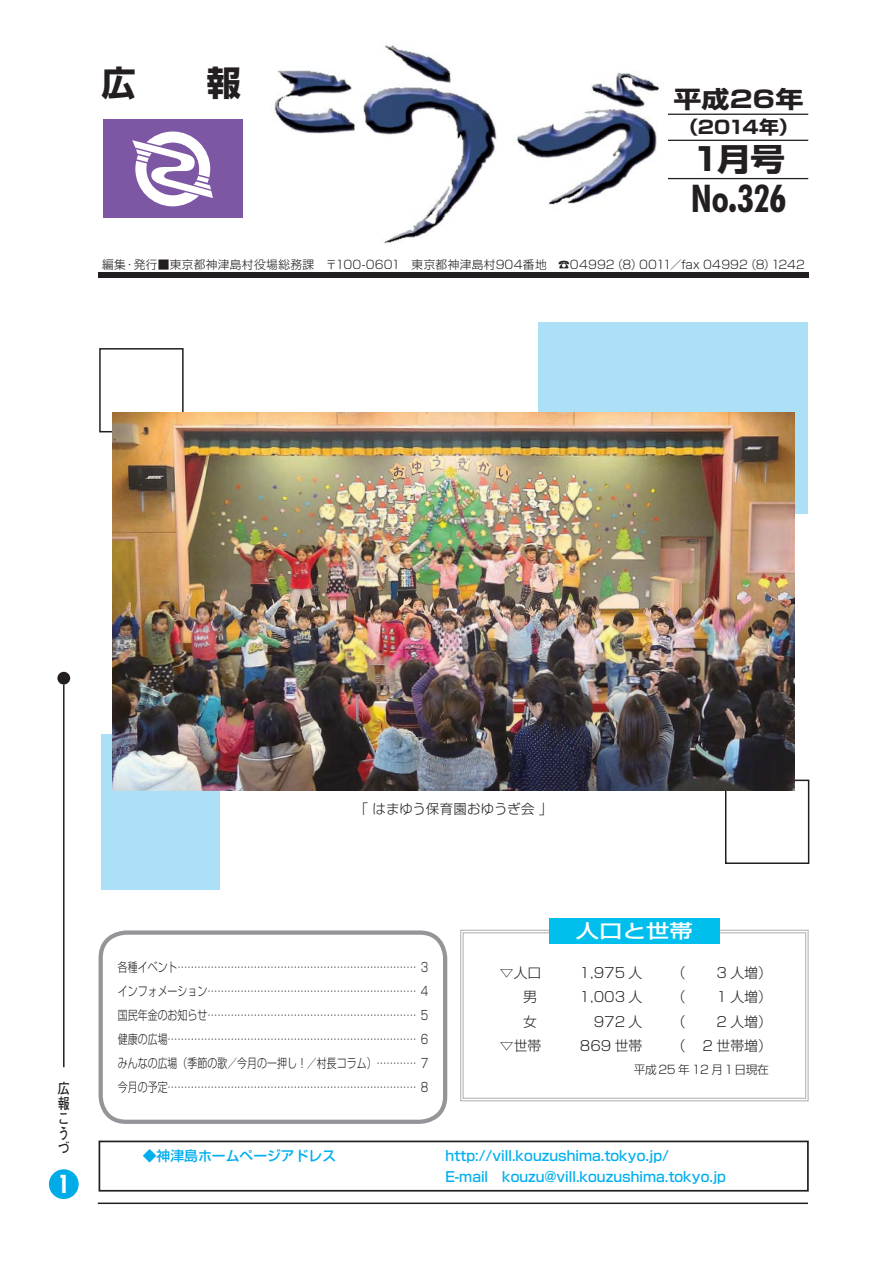
<style>
.page{position:relative;width:893px;height:1263px;background:#fff}
.page>*{position:absolute;margin:0;border:0;box-sizing:border-box;transform-origin:0 0}
.t1{font:700 condensed 38.25px "Futura BT";color:#231f20}
.t2{font:34.5px "Shin Go Pro Bold 90 msp RKSJ H";color:#231f20}
.t3{font:31.5px "Shin Go Pro Bold 90 msp RKSJ H";color:#231f20;scale:1.11 1}
.t4{font:700 condensed 25.5px "Futura BT";color:#fff}
.t5{font:23.4px "Shin Go Pro Bold 90 msp RKSJ H";color:#231f20;scale:1.2 1}
.t6{font:18.75px "Shin Go Pro Medium 90 msp RKSJ H";color:#fff;scale:1.25 1}
.t7{font:18px "Shin Go Pro Bold 90 msp RKSJ H";letter-spacing:-.045em;color:#231f20;scale:1.1 1}
.t8{font:14.85px/14.9px "Futo Go B101 Pro Bold 90 msp RKSJ H";color:#231f20;scale:.8 1}
.t9{font:13.8px/20.7px "Shin Go Pro Medium 90 msp RKSJ H";color:#00aeef}
.t10{font:13.8px "Shin Go Pro Light 90 msp RKSJ H";color:#231f20}
.t11{font:13.5px "Shin Go Pro Light 90 msp RKSJ H";color:#231f20}
.t12{font:12.75px/24px "Shin Go Pro Light 90 msp RKSJ H";color:#231f20;text-align:justify;scale:.78 1}
.t13{font:11.7px "Shin Go Pro Light 90 msp RKSJ H";letter-spacing:.025em;color:#231f20}
.t14{font:11.7px "Shin Go Pro Light 90 msp RKSJ H";letter-spacing:.11em;color:#231f20}
.s1{font-size:49.8px}
</style>
<div class="page">
<hr style="left:98px;top:1203px;width:710px;height:1px;background:#231f20">
<hr style="left:63px;top:685px;width:2px;height:382px;background:#231f20">
<div style="left:57px;top:672px;width:13px;height:13px;background:#231f20;border-radius:50%"></div>
<div style="left:49px;top:1169px;width:30px;height:30px;background:#00ace7;border-radius:50%"></div>
<svg style="left:99px;top:347px;width:711px;height:518px"></svg>
<div style="left:538px;top:322px;width:269px;height:192px;background:#ace0f7"></div>
<div style="left:101px;top:734px;width:118px;height:156px;background:#ace0f7"></div>
<img style="left:274px;top:45px;width:386px;height:199px">
<div style="left:103px;top:119px;width:140px;height:99px;background:#7d57a4"></div>
<svg style="left:132px;top:132px;width:81px;height:74px"></svg>
<hr style="left:668px;top:114px;width:140px;height:1px;background:#231f20">
<hr style="left:668px;top:140px;width:140px;height:1px;background:#231f20">
<hr style="left:668px;top:178px;width:140px;height:1px;background:#231f20">
<div style="left:99px;top:272px;width:710px;height:5px;background:#231f20"></div>
<div style="left:99px;top:930px;width:348px;height:194px;border:4px solid #939598;border-radius:26px"></div>
<svg style="left:460px;top:929px;width:349px;height:173px"></svg>
<div style="left:549px;top:918px;width:170px;height:26px;background:#00bfed"></div>
<div style="left:99px;top:1141px;width:710px;height:51px;border:2px solid #231f20"></div>
<svg style="left:361px;top:800px;width:185px;height:19px"></svg>
<img style="left:113px;top:412px;width:681px;height:379px">
<h2 class="t2" style="left:101px;top:70px;width:141px">広　　報</h2>
<h3 class="t5" style="left:673px;top:91px;width:110px">平成26年</h3>
<h3 class="t7" style="left:679px;top:120px;width:110px">（2014年）</h3>
<h3 class="t3" style="left:692px;top:148px;width:86px">1月号</h3>
<h1 class="t1" style="left:691px;top:175px;width:97px">No<span class="s1">.</span>326</h1>
<p class="t13" style="left:102px;top:260px;width:704px">編集・発行■東京都神津島村役場総務課　〒100-0601　東京都神津島村904番地　☎04992（8）0011／fax 04992（8）1242</p>
<p class="t8" style="left:58px;top:1083px;width:16px">広報こうづ</p>
<h3 class="t4" style="left:58px;top:1169px;width:13px">1</h3>
<p class="t11" style="left:354px;top:804px;width:200px">「 はまゆう保育園おゆうぎ会 」</p>
<h3 class="t6" style="left:576px;top:924px;width:95px">人口と世帯</h3>
<p class="t12" style="left:118px;top:957px;width:399px">各種イベント……………………………………………………………… 3インフォメーション……………………………………………………… 4国民年金のお知らせ……………………………………………………… 5健康の広場………………………………………………………………… 6みんなの広場（季節の歌／今月の一押し！／村長コラム）………… 7今月の予定………………………………………………………………… 8</p>
<p class="t10" style="left:500px;top:968px;width:43px">▽人口</p>
<p class="t10" style="left:580px;top:968px;width:64px">1,975 人</p>
<p class="t10" style="left:672px;top:968px;width:15px">（</p>
<p class="t10" style="left:716px;top:968px;width:57px">3 人増）</p>
<p class="t10" style="left:500px;top:992px;width:38px">　 男</p>
<p class="t10" style="left:580px;top:992px;width:64px">1,003 人</p>
<p class="t10" style="left:672px;top:992px;width:15px">（</p>
<p class="t10" style="left:716px;top:992px;width:57px">1 人増）</p>
<p class="t10" style="left:500px;top:1016px;width:38px">　 女</p>
<p class="t10" style="left:594px;top:1016px;width:50px">972 人</p>
<p class="t10" style="left:672px;top:1016px;width:15px">（</p>
<p class="t10" style="left:716px;top:1016px;width:57px">2 人増）</p>
<p class="t10" style="left:500px;top:1041px;width:43px">▽世帯</p>
<p class="t10" style="left:580px;top:1041px;width:64px">869 世帯</p>
<p class="t10" style="left:672px;top:1041px;width:102px">（ 2 世帯増）</p>
<p class="t14" style="left:634px;top:1065px;width:136px">平成25年12月1日現在</p>
<p class="t9" style="left:143px;top:1147px;width:195px">◆神津島ホームページアドレス</p>
<p class="t9" style="left:445px;top:1147px;width:282px">http://vill.kouzushima.tokyo.jp/<br>E-mail kouzu@vill.kouzushima.tokyo.jp</p>
</div>
